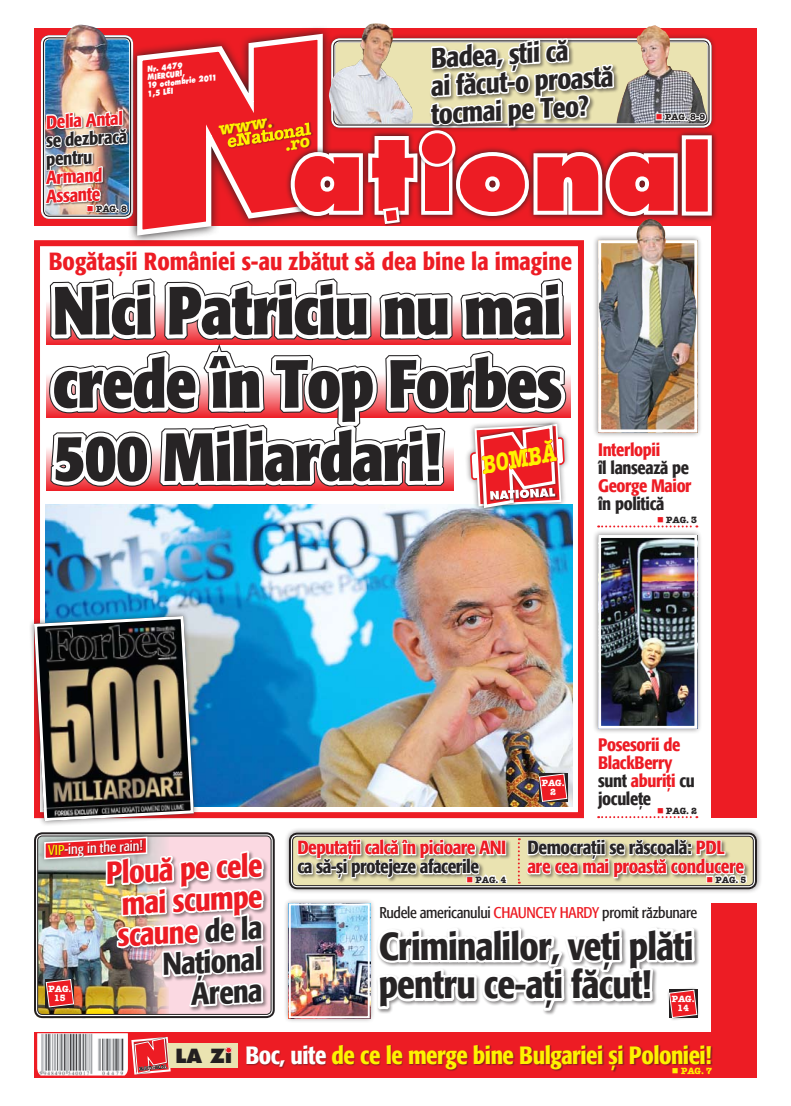
<style>
.page{position:relative;width:791px;height:1106px;background:#fff}
.page>*{position:absolute;margin:0;border:0;box-sizing:border-box;transform-origin:0 0}
.t1{font:100.7px "Futura Extra Bold Rom";color:#ed1c24}
.t2{font:700 condensed 67.2px/73.2px "R Formata";letter-spacing:-.02em;color:#272425;text-align:justify}
.t3{font:500 condensed 38.7px/38.6px "R Formata";letter-spacing:-.02em;color:#272425}
.t4{font:500 condensed 31.4px/31.3px "R Formata";color:#ed1c24;text-align:right}
.t5{font:500 condensed 28px/28px "R Formata";color:#272425}
.t6{font:500 condensed 24.9px "R Formata";letter-spacing:-.02em;color:#fff200}
.t7{font:24.8px "American Type Writer Bold Rom";color:#fff200;scale:.73 1}
.t8{font:500 condensed 24.7px "R Formata";color:#ed1c24}
.t9{font:19.1px "Futura Extra Bold Rom";color:#231f20}
.t10{font:500 condensed 19px/19px "R Formata";letter-spacing:-.02em;color:#ed1c24}
.t11{font:500 condensed 19px "R Formata";letter-spacing:-.03em;color:#272425}
.t12{font:500 condensed 18.5px/18.5px "R Formata";color:#ed1c24}
.t13{font:500 condensed 18.5px/18.5px "R Formata";color:#272425}
.t14{font:500 condensed 18px/18px "R Formata";letter-spacing:-.02em;color:#ed1c24}
.t15{font:500 condensed 18px "R Formata";letter-spacing:-.02em;color:#272425}
.t16{font:17.6px "American Type Writer Bold Rom";color:#fff200}
.t17{font:15.5px "R Formata Condensed";letter-spacing:-.02em;color:#231f20}
.t18{font:14px "R Formata Condensed";color:#fff}
.t19{font:9px "American Type Writer Bold Rom";color:#272425}
.t20{font:9px/9px "American Type Writer Bold Rom";color:#fff;text-align:center}
.t21{font:9px "American Type Writer Bold Rom";color:#fff200}
.t22{font:8px/8px "Futura Extra Bold Rom";color:#fff;scale:.8 1}
.s1{color:#ed1c24}
.s2{font-size:70.7px}
.s3{color:#272425}
.s4{color:#fff200}
.s5{color:#fff}
</style>
<div class="page">
<div style="left:712px;top:28px;width:45px;height:790px;background:#ed1c24"></div>
<div style="left:712px;top:903px;width:45px;height:174px;background:#ed1c24"></div>
<div style="left:283px;top:827px;width:508px;height:102px;background:#231f20;opacity:.5"></div>
<div style="left:526px;top:837px;width:256px;height:58px;background:#231f20;opacity:.5"></div>
<div style="left:376px;top:925px;width:393px;height:115px;background:#231f20;opacity:.5"></div>
<div style="left:655px;top:111px;width:104px;height:23px;background:#231f20;opacity:.5"></div>
<img style="left:32px;top:23px;width:716px;height:1055px">
<p class="t12" style="left:45px;top:113px;width:78px;rotate:-3deg">Delia Antal</p>
<p class="t13" style="left:44px;top:132px;width:84px;rotate:-3deg">se dezbracă pentru</p>
<p class="t12" style="left:44px;top:169px;width:59px;rotate:-3deg">Armand<br>Assante</p>
<p class="t19" style="left:87px;top:203px;width:42px"><span class="s1">■</span> PAG. 8</p>
<p class="t22" style="left:144px;top:66px;width:90px;text-indent:3px;rotate:-7deg">Nr. 4479 miercuri,<br>19 octombrie 2011<br>1,5 LEI</p>
<p class="t16" style="left:217px;top:119px;width:56px;rotate:-9deg">www.</p>
<h3 class="t5" style="left:427px;top:45px;width:185px;rotate:-3deg">Badea, ştii că<br>ai făcut-o proastă tocmai pe Teo?</h3>
<p class="t19" style="left:656px;top:111px;width:51px"><span class="s1">■</span> PAG. 8-9</p>
<h1 class="t1" style="left:291px;top:111px;width:389px">at<span class="s2">I</span>ona</h1>
<h3 class="t8" style="left:49px;top:248px;width:525px">Bogătaşii României s-au zbătut să dea bine la imagine</h3>
<h2 class="t2" style="left:53px;top:275px;width:511px">Nici Patriciu nu mai crede în Top Forbes 500 Miliardari!</h2>
<h3 class="t7" style="left:479px;top:450px;width:104px;rotate:-10deg">BOMBĂ</h3>
<p class="t14" style="left:598px;top:441px;width:64px">Interlopii</p>
<p class="t15" style="left:598px;top:458px;width:92px">îl lansează pe</p>
<p class="t14" style="left:598px;top:477px;width:95px">George Maior</p>
<p class="t15" style="left:598px;top:494px;width:68px">în politică</p>
<p class="t19" style="left:657px;top:514px;width:42px"><span class="s1">■</span> PAG. 3</p>
<p class="t20" style="left:542px;top:778px;width:24px">PAG.<br>2</p>
<p class="t14" style="left:598px;top:736px;width:98px">Posesorii de<br>BlackBerry <span class="s3">sunt</span> aburiţi <span class="s3">cu joculeţe</span></p>
<p class="t19" style="left:657px;top:805px;width:42px"><span class="s1">■</span> PAG. 2</p>
<p class="t10" style="left:297px;top:838px;width:210px">Deputaţii calcă în picioare ANI</p>
<p class="t11" style="left:297px;top:856px;width:183px">ca să-şi protejeze afacerile</p>
<p class="t10" style="left:527px;top:838px;width:218px"><span class="s3">Democraţii se răscoală:</span> PDL are cea mai proastă conducere</p>
<p class="t18" style="left:47px;top:842px;width:96px;rotate:-3deg"><span class="s4">VIP</span>-ing in the rain!</p>
<h3 class="t4" style="left:105px;top:858px;width:158px;rotate:-3deg">Plouă pe cele mai scumpe scaune <span class="s3">de la<br>Naţional<br>Arena</span></h3>
<h3 class="t6" style="left:245px;top:1041px;width:468px"><span class="s5">Boc, uite</span> de ce le merge bine Bulgariei şi Poloniei!</h3>
<p class="t19" style="left:466px;top:873px;width:42px"><span class="s1">■</span> PAG. 4</p>
<p class="t19" style="left:706px;top:873px;width:42px"><span class="s1">■</span> PAG. 5</p>
<p class="t17" style="left:379px;top:904px;width:319px">Rudele americanului <span class="s1">Chauncey Hardy</span> promit răzbunare</p>
<h3 class="t3" style="left:379px;top:927px;width:316px">Criminalilor, veţi plăti pentru ce-aţi făcut!</h3>
<p class="t20" style="left:48px;top:983px;width:24px">PAG.<br>15</p>
<p class="t20" style="left:672px;top:994px;width:24px">PAG.<br>14</p>
<p class="t9" style="left:175px;top:1044px;width:58px">LA Zi</p>
<p class="t21" style="left:672px;top:1065px;width:42px">■ PAG. 7</p>
</div>
